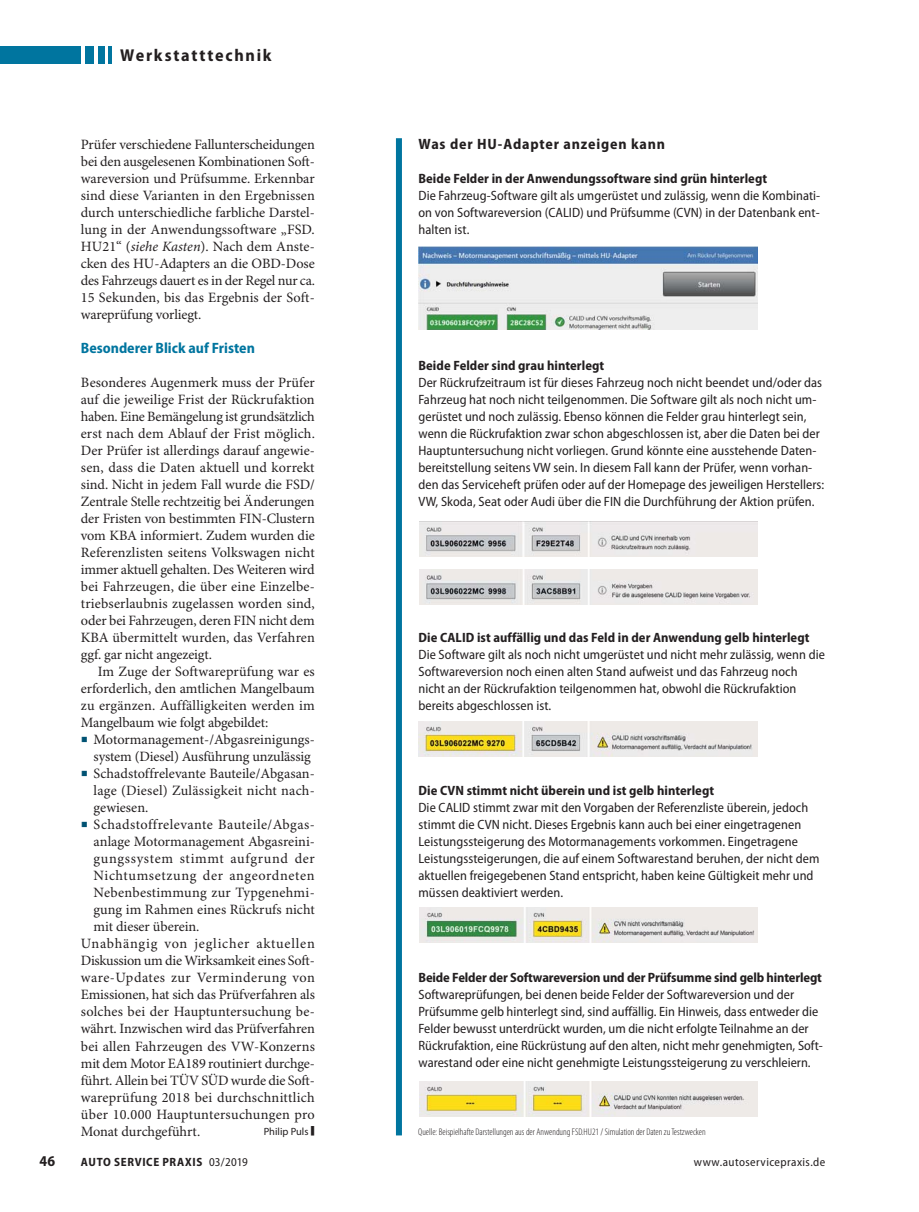
<style>
.page{position:relative;width:919px;height:1212px;background:#fff}
.page>*{position:absolute;margin:0;border:0;box-sizing:border-box;transform-origin:0 0}
.t1{font:32.7px "Minion Pro";color:#231f20;scale:.33 1}
.t2{font:700 semi-condensed 17.25px "Myriad Pro";letter-spacing:.1em;color:#231f20}
.t3{font:700 semi-condensed 15px "Myriad Pro";letter-spacing:.055em;color:#231f20}
.t4{font:700 semi-condensed 15px "Myriad Pro";color:#00759f}
.t5{font:14.25px/17px "Minion Pro";color:#231f20;text-align:justify}
.t6{font:14.25px "Minion Pro";letter-spacing:.02em;color:#231f20}
.t7{font:14.25px "Minion Pro";letter-spacing:.045em;color:#231f20}
.t8{font:14.25px "Minion Pro";letter-spacing:-.02em;color:#231f20}
.t9{font:14.25px "Minion Pro";letter-spacing:.03em;color:#231f20}
.t10{font:14.25px "Minion Pro";letter-spacing:.055em;color:#231f20}
.t11{font:14.25px "Minion Pro";letter-spacing:.035em;color:#231f20}
.t12{font:semi-condensed 13.5px/17px "Myriad Pro";letter-spacing:.005em;color:#231f20}
.t13{font:700 semi-condensed 13.5px "Myriad Pro";letter-spacing:.005em;color:#231f20}
.t14{font:700 semi-condensed 12px "Myriad Pro";letter-spacing:.055em;color:#231f20}
.t15{font:semi-condensed 12px "Myriad Pro";letter-spacing:.035em;color:#231f20}
.t16{font:10.5px "Myriad Pro";color:#231f20}
.t17{font:300 condensed 9.75px "Myriad Pro";color:#231f20}
.s1{font-style:italic}
.s2{font-size:18px;color:#005273}
.s3{font-weight:400}
</style>
<div class="page">
<div style="left:396px;top:138px;width:6px;height:997px;background:#00759f"></div>
<img style="left:418px;top:246px;width:339px;height:83px">
<img style="left:419px;top:521px;width:338px;height:36px">
<img style="left:419px;top:569px;width:338px;height:36px">
<img style="left:418px;top:721px;width:339px;height:35px">
<img style="left:419px;top:907px;width:338px;height:35px">
<img style="left:419px;top:1081px;width:338px;height:35px">
<hr style="left:108px;top:47px;width:4px;height:17px;background:#00759f">
<div style="left:85px;top:47px;width:9px;height:17px;background:#00759f"></div>
<div style="left:98px;top:47px;width:6px;height:17px;background:#00759f"></div>
<div style="left:0;top:47px;width:81px;height:17px;background:#00759f"></div>
<p class="t2" style="left:120px;top:49px;width:153px">Werkstatttechnik</p>
<p class="t5" style="left:81px;top:137px;width:236px">Prüfer verschiedene Fallunterscheidungen bei den ausgelesenen Kombinationen Soft&shy;wareversion und Prüfsumme. Erkennbar sind diese Varianten in den Ergebnissen durch unterschiedliche farbliche Darstel&shy;lung in der Anwendungssoftware „FSD.<br>HU21“ (<span class="s1">siehe Kasten</span>). Nach dem Anste&shy;cken des HU-Adapters an die OBD-Dose des Fahrzeugs dauert es in der Regel nur ca.<br>15 Sekunden, bis das Ergebnis der Soft&shy;wareprüfung vorliegt.</p>
<p class="t4" style="left:81px;top:342px;width:175px">Besonderer Blick auf Fristen</p>
<p class="t5" style="left:81px;top:375px;width:235px">Besonderes Augenmerk muss der Prüfer auf die jeweilige Frist der Rückrufaktion haben. Eine Bemängelung ist grundsätzlich erst nach dem Ablauf der Frist möglich.<br>Der Prüfer ist allerdings darauf angewie&shy;sen, dass die Daten aktuell und korrekt sind. Nicht in jedem Fall wurde die FSD/ Zentrale Stelle rechtzeitig bei Änderungen der Fristen von bestimmten FIN-Clustern vom KBA informiert. Zudem wurden die Referenzlisten seitens Volkswagen nicht immer aktuell gehalten. Des Weiteren wird bei Fahrzeugen, die über eine Einzelbe&shy;triebserlaubnis zugelassen worden sind, oder bei Fahrzeugen, deren FIN nicht dem KBA übermittelt wurden, das Verfahren ggf. gar nicht angezeigt.</p>
<p class="t5" style="left:81px;top:664px;width:236px;text-indent:17px">Im Zuge der Softwareprüfung war es erforderlich, den amtlichen Mangelbaum zu ergänzen. Auffälligkeiten werden im Mangelbaum wie folgt abgebildet:</p>
<p class="t5" style="left:81px;top:732px;width:235px;text-align:right"><span class="s2">■</span> Motormanagement-/Abgasreinigungs&shy;system (Diesel) Ausführung unzulässig</p>
<p class="t5" style="left:94px;top:766px;width:223px;text-indent:-13px"><span class="s2">■</span> Schadstoffrelevante Bauteile/Abgasan&shy;lage (Diesel) Zulässigkeit nicht nach&shy;gewiesen.</p>
<p class="t9" style="left:81px;top:819px;width:235px"><span class="s2">■</span> Schadstoffrelevante Bauteile/Abgas-</p>
<p class="t5" style="left:94px;top:834px;width:223px">anlage Motormanagement Abgasreini-</p>
<p class="t7" style="left:94px;top:853px;width:223px">gungssystem stimmt aufgrund der</p>
<p class="t7" style="left:94px;top:870px;width:223px">Nichtumsetzung der angeordneten</p>
<p class="t6" style="left:94px;top:887px;width:223px">Nebenbestimmung zur Typgenehmi-</p>
<p class="t5" style="left:94px;top:902px;width:223px">gung im Rahmen eines Rückrufs nicht</p>
<p class="t5" style="left:94px;top:919px;width:107px">mit dieser überein.</p>
<p class="t10" style="left:81px;top:938px;width:235px">Unabhängig von jeglicher aktuellen</p>
<p class="t8" style="left:81px;top:955px;width:235px">Diskussion um die Wirksamkeit eines Soft-</p>
<p class="t11" style="left:81px;top:972px;width:235px">ware-Updates zur Verminderung von</p>
<p class="t5" style="left:81px;top:988px;width:235px">Emissionen, hat sich das Prüfverfahren als</p>
<p class="t5" style="left:81px;top:1005px;width:235px">solches bei der Hauptuntersuchung be-</p>
<p class="t5" style="left:81px;top:1022px;width:235px">währt. Inzwischen wird das Prüfverfahren</p>
<p class="t5" style="left:81px;top:1039px;width:235px">bei allen Fahrzeugen des VW-Konzerns</p>
<p class="t5" style="left:81px;top:1056px;width:235px">mit dem Motor EA189 routiniert durchge-</p>
<p class="t5" style="left:81px;top:1073px;width:235px">führt. Allein bei TÜV SÜD wurde die Soft-</p>
<p class="t6" style="left:81px;top:1091px;width:235px">wareprüfung 2018 bei durchschnittlich</p>
<p class="t5" style="left:81px;top:1107px;width:235px">über 10.000 Hauptuntersuchungen pro</p>
<p class="t5" style="left:81px;top:1124px;width:121px">Monat durchgeführt.</p>
<p class="t16" style="left:264px;top:1126px;width:46px">Philip Puls</p>
<h1 class="t1" style="left:310px;top:1116px;width:15px">■</h1>
<p class="t3" style="left:418px;top:138px;width:248px">Was der HU-Adapter anzeigen kann</p>
<p class="t13" style="left:418px;top:173px;width:350px">Beide Felder in der Anwendungssoftware sind grün hinterlegt</p>
<p class="t12" style="left:418px;top:188px;width:403px;text-align:justify">Die Fahrzeug-Software gilt als umgerüstet und zulässig, wenn die Kombinati&shy;on von Softwareversion (CALID) und Prüfsumme (CVN) in der Datenbank ent&shy;halten ist.</p>
<p class="t13" style="left:418px;top:360px;width:187px">Beide Felder sind grau hinterlegt</p>
<p class="t12" style="left:418px;top:375px;width:407px">Der Rückrufzeitraum ist für dieses Fahrzeug noch nicht beendet und/oder das Fahrzeug hat noch nicht teilgenommen. Die Software gilt als noch nicht um&shy;gerüstet und noch zulässig. Ebenso können die Felder grau hinterlegt sein, wenn die Rückrufaktion zwar schon abgeschlossen ist, aber die Daten bei der Hauptuntersuchung nicht vorliegen. Grund könnte eine ausstehende Daten&shy;bereitstellung seitens VW sein. In diesem Fall kann der Prüfer, wenn vorhan&shy;den das Serviceheft prüfen oder auf der Homepage des jeweiligen Herstellers:<br>VW, Skoda, Seat oder Audi über die FIN die Durchführung der Aktion prüfen.</p>
<p class="t13" style="left:418px;top:632px;width:392px">Die CALID ist auffällig und das Feld in der Anwendung gelb hinterlegt</p>
<p class="t12" style="left:418px;top:647px;width:408px">Die Software gilt als noch nicht umgerüstet und nicht mehr zulässig, wenn die Softwareversion noch einen alten Stand aufweist und das Fahrzeug noch nicht an der Rückrufaktion teilgenommen hat, obwohl die Rückrufaktion bereits abgeschlossen ist.</p>
<p class="t13" style="left:418px;top:786px;width:297px">Die CVN stimmt nicht überein und ist gelb hinterlegt</p>
<p class="t12" style="left:418px;top:801px;width:402px">Die CALID stimmt zwar mit den Vorgaben der Referenzliste überein, jedoch stimmt die CVN nicht. Dieses Ergebnis kann auch bei einer eingetragenen Leistungssteigerung des Motormanagements vorkommen. Eingetragene Leistungssteigerungen, die auf einem Softwarestand beruhen, der nicht dem aktuellen freigegebenen Stand entspricht, haben keine Gültigkeit mehr und müssen deaktiviert werden.</p>
<p class="t13" style="left:418px;top:973px;width:405px">Beide Felder der Softwareversion und der Prüfsumme sind gelb hinterlegt</p>
<p class="t12" style="left:418px;top:988px;width:406px">Softwareprüfungen, bei denen beide Felder der Softwareversion und der Prüfsumme gelb hinterlegt sind, sind auffällig. Ein Hinweis, dass entweder die Felder bewusst unterdrückt wurden, um die nicht erfolgte Teilnahme an der Rückrufaktion, eine Rückrüstung auf den alten, nicht mehr genehmigten, Soft&shy;warestand oder eine nicht genehmigte Leistungssteigerung zu verschleiern.</p>
<p class="t17" style="left:418px;top:1128px;width:289px">Quelle: Beispielhafte Darstellungen aus der Anwendung FSD.HU21 / Simulation der Daten zu Testzwecken</p>
<p class="t3" style="left:39px;top:1155px;width:17px">46</p>
<p class="t14" style="left:81px;top:1157px;width:168px">AUTO SERVICE PRAXIS <span class="s3">03/2019</span></p>
<p class="t15" style="left:693px;top:1157px;width:133px">www.autoservicepraxis.de</p>
</div>
